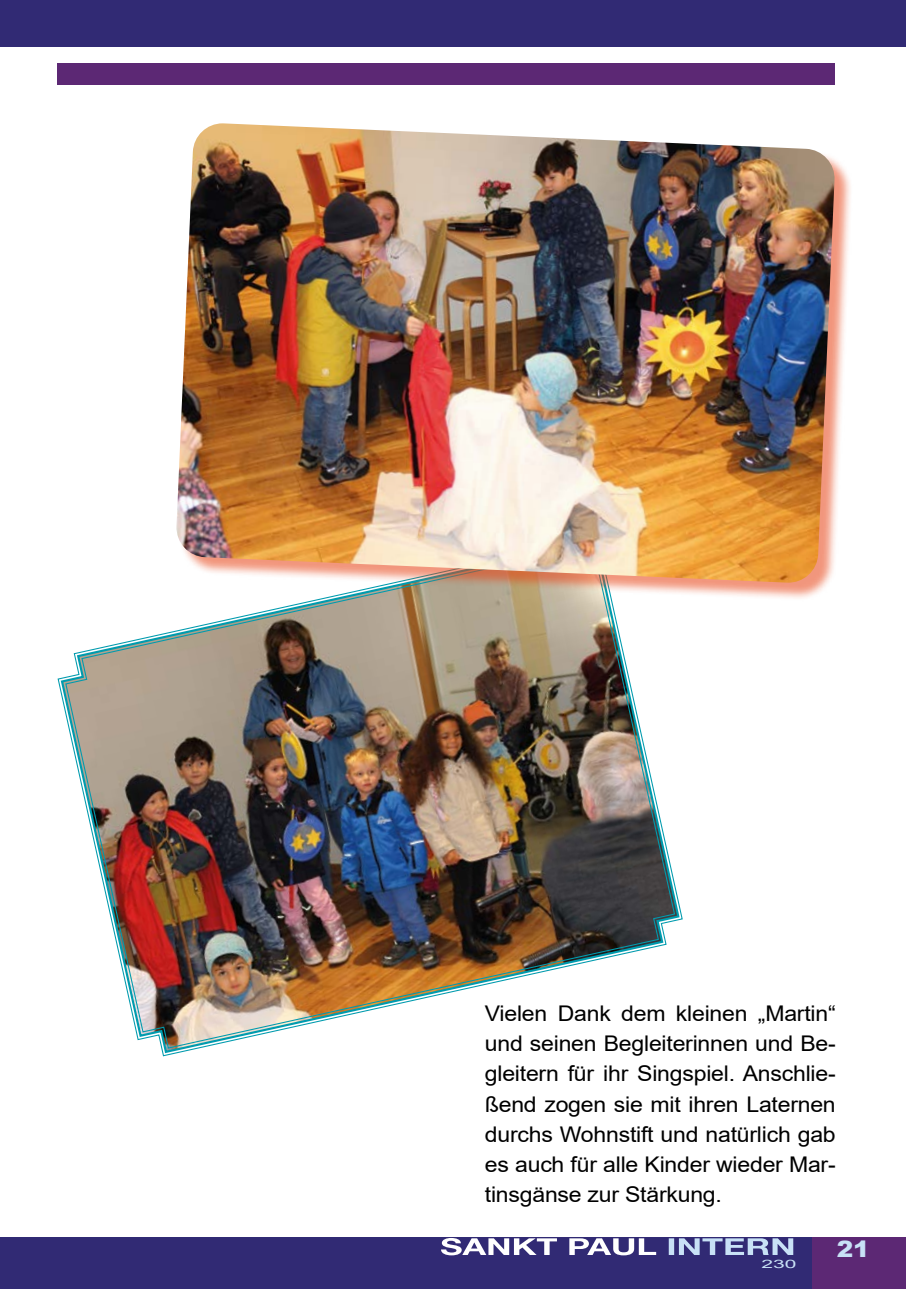
<style>
.page{position:relative;width:906px;height:1289px;background:#fff}
.page>*{position:absolute;margin:0;border:0;box-sizing:border-box;transform-origin:0 0}
.t1{font:900 22.5px "Arial";color:#c8e1f6;scale:1.1 1}
.t2{font:21.6px/30px "Arial";letter-spacing:-.01em;color:#000;text-align:justify;scale:1.07 1}
.t3{font:11.55px "Arial";color:#c8e1f6;scale:1.82 1}
</style>
<div class="page">
<div style="left:0;top:0;width:906px;height:47px;background:#312a74"></div>
<div style="left:0;top:1237px;width:812px;height:51px;background:#312a74"></div>
<div style="left:812px;top:1237px;width:94px;height:51px;background:#5c2874"></div>
<svg style="left:669px;top:1238px;width:124px;height:16px"></svg>
<svg style="left:441px;top:1238px;width:215px;height:17px"></svg>
<div style="left:57px;top:64px;width:777px;height:21px;background:#5c2874"></div>
<img style="left:65px;top:601px;width:611px;height:448px">
<div style="left:179px;top:126px;width:674px;height:475px;background:#e74011;opacity:.55"></div>
<img style="left:176px;top:123px;width:659px;height:460px">
<p class="t2" style="left:485px;top:998px;width:329px">Vielen Dank dem kleinen „Martin“ und seinen Begleiterinnen und Be&shy;gleitern für ihr Singspiel. Anschlie&shy;ßend zogen sie mit ihren Laternen durchs Wohnstift und natürlich gab es auch für alle Kinder wieder Mar&shy;tinsgänse zur Stärkung.</p>
<p class="t3" style="left:761px;top:1255px;width:21px">230</p>
<p class="t1" style="left:837px;top:1232px;width:32px">21</p>
</div>
